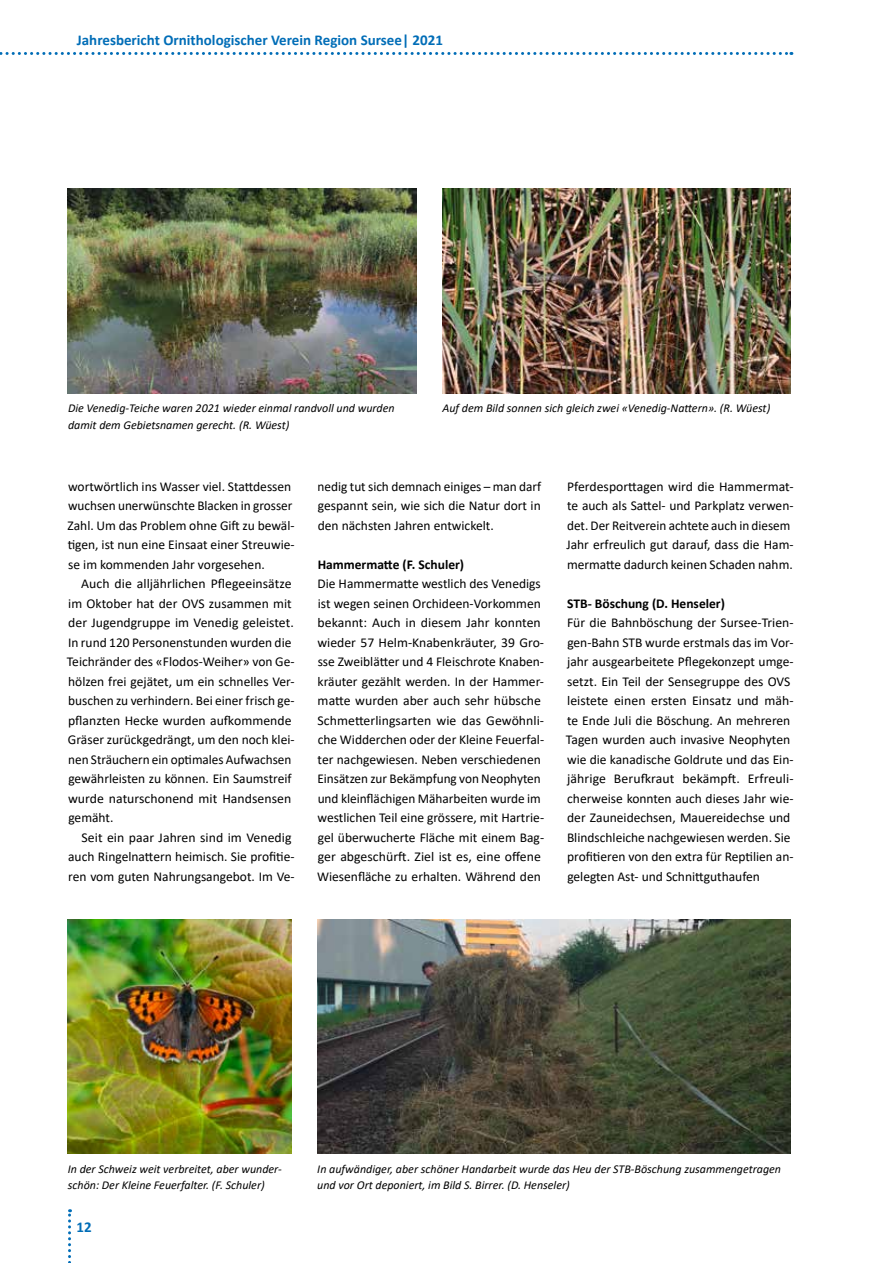
<style>
.page{position:relative;width:893px;height:1263px;background:#fff}
.page>*{position:absolute;margin:0;border:0;box-sizing:border-box;transform-origin:0 0}
.t1{font:700 15px "Calibri";color:#006db7}
.t2{font:13.5px/19.5px "Calibri";color:#000}
.t3{font:700 13.5px "Calibri";color:#000}
.t4{font:italic 12px/16.5px "Calibri";color:#000}
</style>
<div class="page">
<svg style="left:0;top:52px;width:792px;height:3px"></svg>
<svg style="left:68px;top:1209px;width:3px;height:54px"></svg>
<img style="left:68px;top:188px;width:349px;height:205px">
<img style="left:317px;top:920px;width:474px;height:234px">
<img style="left:68px;top:920px;width:224px;height:234px">
<img style="left:442px;top:188px;width:348px;height:205px">
<p class="t1" style="left:77px;top:30px;width:368px">Jahresbericht Ornithologischer Verein Region Sursee| 2021</p>
<p class="t4" style="left:68px;top:400px;width:328px">Die Venedig-Teiche waren 2021 wieder einmal randvoll und wurden damit dem Gebietsnamen gerecht. (R. Wüest)</p>
<p class="t4" style="left:442px;top:400px;width:329px">Auf dem Bild sonnen sich gleich zwei «Venedig-Nattern». (R. Wüest)</p>
<p class="t2" style="left:68px;top:476px;width:229px">wortwörtlich ins Wasser viel. Stattdessen wuchsen unerwünschte Blacken in grosser Zahl. Um das Problem ohne Gift zu bewäl&shy;tigen, ist nun eine Einsaat einer Streuwie&shy;se im kommenden Jahr vorgesehen.</p>
<p class="t2" style="left:67px;top:574px;width:229px;text-indent:14px">Auch die alljährlichen Pflegeeinsätze im Oktober hat der OVS zusammen mit der Jugendgruppe im Venedig geleistet.<br>In rund 120 Personenstunden wurden die Teichränder des «Flodos-Weiher» von Ge&shy;hölzen frei gejätet, um ein schnelles Ver&shy;buschen zu verhindern. Bei einer frisch ge&shy;pflanzten Hecke wurden aufkommende Gräser zurückgedrängt, um den noch klei&shy;nen Sträuchern ein optimales Aufwachsen gewährleisten zu können. Ein Saumstreif wurde naturschonend mit Handsensen gemäht.</p>
<p class="t2" style="left:68px;top:827px;width:228px;text-indent:13px">Seit ein paar Jahren sind im Venedig auch Ringelnattern heimisch. Sie profitie&shy;ren vom guten Nahrungsangebot. Im Ve-</p>
<p class="t2" style="left:318px;top:476px;width:225px;text-align:justify">nedig tut sich demnach einiges – man darf gespannt sein, wie sich die Natur dort in den nächsten Jahren entwickelt.</p>
<p class="t3" style="left:318px;top:555px;width:148px">Hammermatte (F. Schuler)</p>
<p class="t2" style="left:317px;top:574px;width:228px">Die Hammermatte westlich des Venedigs ist wegen seinen Orchideen-Vorkommen bekannt: Auch in diesem Jahr konnten wieder 57 Helm-Knabenkräuter, 39 Gro&shy;sse Zweiblätter und 4 Fleischrote Knaben&shy;kräuter gezählt werden. In der Hammer&shy;matte wurden aber auch sehr hübsche Schmetterlingsarten wie das Gewöhnli&shy;che Widderchen oder der Kleine Feuerfal&shy;ter nachgewiesen. Neben verschiedenen Einsätzen zur Bekämpfung von Neophyten und kleinflächigen Mäharbeiten wurde im westlichen Teil eine grössere, mit Hartrie&shy;gel überwucherte Fläche mit einem Bag&shy;ger abgeschürft. Ziel ist es, eine offene Wiesenfläche zu erhalten. Während den</p>
<p class="t2" style="left:566px;top:476px;width:229px">Pferdesporttagen wird die Hammermat&shy;te auch als Sattel- und Parkplatz verwen&shy;det. Der Reitverein achtete auch in diesem Jahr erfreulich gut darauf, dass die Ham&shy;mermatte dadurch keinen Schaden nahm.</p>
<p class="t3" style="left:567px;top:594px;width:159px">STB- Böschung (D. Henseler)</p>
<p class="t2" style="left:566px;top:613px;width:229px">Für die Bahnböschung der Sursee-Trien&shy;gen-Bahn STB wurde erstmals das im Vor&shy;jahr ausgearbeitete Pflegekonzept umge&shy;setzt. Ein Teil der Sensegruppe des OVS leistete einen ersten Einsatz und mäh&shy;te Ende Juli die Böschung. An mehreren Tagen wurden auch invasive Neophyten wie die kanadische Goldrute und das Ein&shy;jährige Berufkraut bekämpft. Erfreuli&shy;cherweise konnten auch dieses Jahr wie&shy;der Zauneidechsen, Mauereidechse und Blindschleiche nachgewiesen werden. Sie profitieren von den extra für Reptilien an&shy;gelegten Ast- und Schnittguthaufen</p>
<p class="t4" style="left:68px;top:1160px;width:215px">In der Schweiz weit verbreitet, aber wunder&shy;schön: Der Kleine Feuerfalter. (F. Schuler)</p>
<p class="t1" style="left:77px;top:1216px;width:17px">12</p>
<p class="t4" style="left:317px;top:1160px;width:465px">In aufwändiger, aber schöner Handarbeit wurde das Heu der STB-Böschung zusammengetragen und vor Ort deponiert, im Bild S. Birrer. (D. Henseler)</p>
</div>
